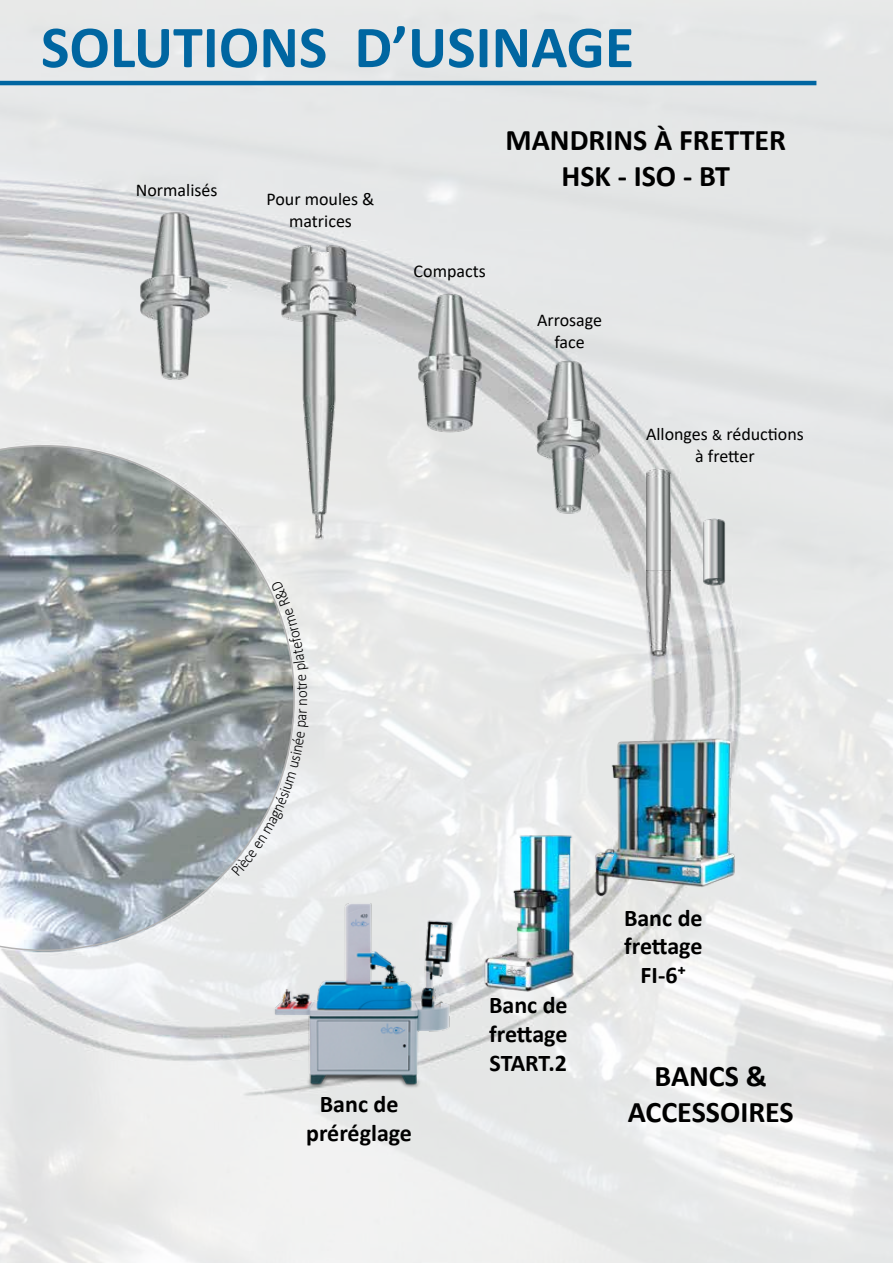
<style>
.page{position:relative;width:893px;height:1263px;background:#fff}
.page>*{position:absolute;margin:0;border:0;box-sizing:border-box;transform-origin:0 0}
.t1{font:700 60px "Calibri";color:#0066a1}
.t2{font:700 30px/36px "Calibri";color:#000;text-align:center}
.t3{font:700 24px/28.8px "Calibri";color:#000;text-align:center}
.t4{font:18px/21.6px "Calibri";color:#000;text-align:center}
.t5{font:300 16.5px "Calibri";color:#000;scale:.9 1}
.s1{font-size:15px}
</style>
<div class="page">
<img style="left:0;top:0;width:893px;height:1263px">
<svg style="left:0;top:445px;width:295px;height:506px;background:#abb1b4"></svg>
<hr style="left:0;top:81px;width:816px;height:4px;background:#0066a1">
<img style="left:263px;top:900px;width:192px;height:191px">
<img style="left:588px;top:727px;width:150px;height:180px">
<img style="left:476px;top:828px;width:104px;height:167px">
<img style="left:279px;top:240px;width:84px;height:305px">
<img style="left:643px;top:452px;width:32px;height:207px">
<img style="left:534px;top:357px;width:71px;height:162px">
<img style="left:138px;top:208px;width:78px;height:179px">
<img style="left:415px;top:291px;width:71px;height:144px">
<img style="left:702px;top:515px;width:24px;height:73px">
<svg style="left:231px;top:699px;width:78px;height:177px;background:#bbbfc1"></svg>
<svg style="left:271px;top:580px;width:38px;height:110px;background:#cfd2d0"></svg>
<h1 class="t1" style="left:41px;top:5px;width:595px">SOLUTIONS D’USINAGE</h1>
<p class="t4" style="left:136px;top:179px;width:83px">Normalisés</p>
<p class="t4" style="left:267px;top:188px;width:110px">Pour moules &amp; matrices</p>
<h2 class="t2" style="left:505px;top:122px;width:282px">MANDRINS À FRETTER<br>HSK - ISO - BT</h2>
<p class="t4" style="left:414px;top:260px;width:74px">Compacts</p>
<p class="t4" style="left:537px;top:309px;width:67px">Arrosage face</p>
<p class="t4" style="left:646px;top:423px;width:159px">Allonges <span class="s1">&amp;</span> réductions à fretter</p>
<p class="t5" style="left:291px;top:698px;width:10px;rotate:-90deg">o</p>
<h3 class="t3" style="left:306px;top:1089px;width:107px">Banc de préréglage</h3>
<h3 class="t3" style="left:489px;top:990px;width:80px;text-align:justify">Banc de frettage START.2</h3>
<h3 class="t3" style="left:624px;top:903px;width:80px">Banc de frettage<br>FI-6⁺</h3>
<h2 class="t2" style="left:628px;top:1057px;width:167px">BANCS &amp;<br>ACCESSOIRES</h2>
</div>
